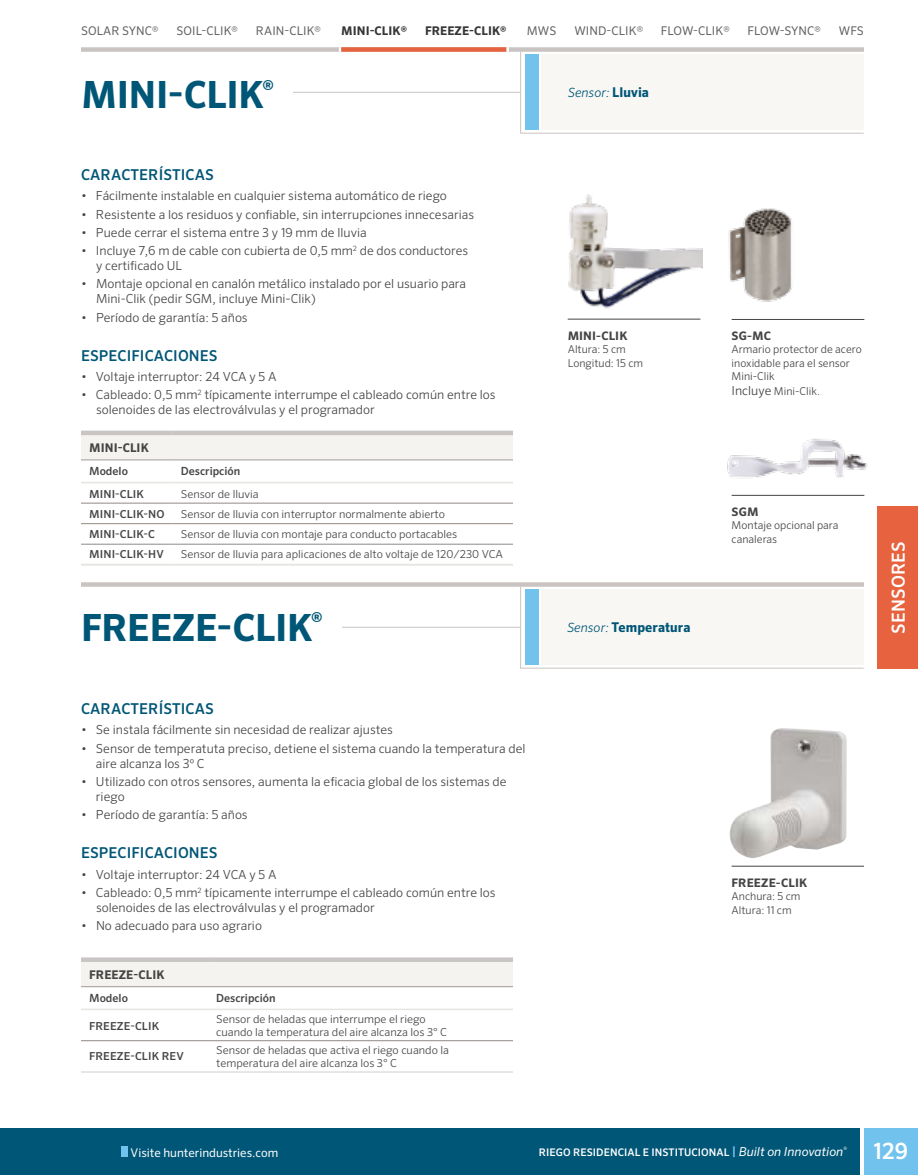
<style>
.page{position:relative;width:918px;height:1175px;background:#fff}
.page>*{position:absolute;margin:0;border:0;box-sizing:border-box;transform-origin:0 0}
.t1{font:700 37.5px "Sero Pro";letter-spacing:-.005em;color:#005676}
.t2{font:500 22.5px "Sero Pro";color:#fff}
.t3{font:500 18px "Sero Pro";letter-spacing:.01em;color:#fff}
.t4{font:500 15px "Sero Pro";letter-spacing:.01em;color:#005676}
.t5{font:700 13.5px "Sero Pro";letter-spacing:.01em;color:#005676}
.t6{font:italic 300 12.75px "Sero Pro";letter-spacing:.005em;color:#005676}
.t7{font:300 12.45px/15px "Sero Pro";color:#454545}
.t8{font:12px "Sero Pro";letter-spacing:.01em;color:#5e5e5f}
.t9{font:12px "Sero Pro";color:#fff}
.t10{font:700 12px "Sero Pro";letter-spacing:.01em;color:#363636}
.t11{font:700 12px "Sero Pro";letter-spacing:.01em;color:#454545}
.t12{font:700 11.7px "Sero Pro";letter-spacing:.005em;color:#454545}
.t13{font:500 11.25px "Sero Pro";color:#454545}
.t14{font:300 10.95px/13.5px "Sero Pro";color:#454545}
.t15{font:500 10.95px "Sero Pro";letter-spacing:.01em;color:#454545}
.t16{font:300 10.8px/13.5px "Sero Pro";color:#454545}
.t17{font:500 10.5px "Sero Pro";letter-spacing:.01em;color:#fff}
.s1{font-weight:700;font-style:normal;font-size:13.5px}
.s2{font-weight:300;font-style:italic;font-size:12.75px}
.s3{font-size:12.45px}
.s4{font-size:12px;color:#7ac6ee}
.s5{font-weight:400;font-style:italic;font-size:12.3px}
</style>
<div class="page">
<div style="left:0;top:1127px;width:860px;height:47px;background:#005676"></div>
<div style="left:864px;top:1127px;width:54px;height:47px;background:#71c3ed"></div>
<div style="left:81px;top:47px;width:783px;height:5px;background:#c9c4c2"></div>
<div style="left:81px;top:582px;width:783px;height:5px;background:#c9c4c2"></div>
<hr style="left:81px;top:92px;width:439px;height:1px;background:#c9c4c2">
<hr style="left:81px;top:627px;width:439px;height:1px;background:#c9c4c2">
<svg style="left:520px;top:51px;width:344px;height:83px"></svg>
<svg style="left:520px;top:586px;width:344px;height:83px"></svg>
<div style="left:525px;top:54px;width:13px;height:76px;background:#71c3ed"></div>
<div style="left:525px;top:589px;width:13px;height:75px;background:#71c3ed"></div>
<div style="left:878px;top:506px;width:40px;height:162px;background:#e7633f"></div>
<div style="left:122px;top:1146px;width:6px;height:10px;background:#71c3ed"></div>
<div style="left:81px;top:71px;width:211px;height:37px;background:#fff"></div>
<div style="left:81px;top:604px;width:260px;height:37px;background:#fff"></div>
<hr style="left:732px;top:866px;width:132px;height:1px;background:#454545">
<hr style="left:568px;top:319px;width:132px;height:1px;background:#454545">
<hr style="left:732px;top:319px;width:132px;height:1px;background:#454545">
<hr style="left:732px;top:495px;width:132px;height:1px;background:#454545">
<div style="left:341px;top:47px;width:166px;height:5px;background:#e7633f"></div>
<img style="left:728px;top:208px;width:64px;height:94px">
<img style="left:729px;top:728px;width:118px;height:130px">
<img style="left:727px;top:439px;width:141px;height:40px">
<img style="left:568px;top:194px;width:135px;height:115px">
<div style="left:81px;top:433px;width:432px;height:27px;background:#f5f3ef"></div>
<div style="left:81px;top:430px;width:92px;height:5px;background:#c8c5c4"></div>
<div style="left:173px;top:430px;width:340px;height:5px;background:#c8c5c4"></div>
<hr style="left:81px;top:459px;width:92px;height:1px;background:#a19b97">
<hr style="left:173px;top:459px;width:340px;height:1px;background:#a19b97">
<hr style="left:81px;top:482px;width:92px;height:1px;background:#e7e5e1">
<hr style="left:173px;top:482px;width:340px;height:1px;background:#e7e5e1">
<hr style="left:81px;top:503px;width:92px;height:1px;background:#908a86">
<hr style="left:173px;top:503px;width:340px;height:1px;background:#908a86">
<hr style="left:81px;top:544px;width:92px;height:1px;background:#908a86">
<hr style="left:173px;top:544px;width:340px;height:1px;background:#908a86">
<hr style="left:81px;top:564px;width:92px;height:1px;background:#e7e5e1">
<hr style="left:173px;top:564px;width:340px;height:1px;background:#e7e5e1">
<hr style="left:81px;top:523px;width:92px;height:1px;background:#908a86">
<hr style="left:173px;top:523px;width:340px;height:1px;background:#908a86">
<div style="left:81px;top:959px;width:432px;height:27px;background:#f5f3ef"></div>
<div style="left:81px;top:957px;width:127px;height:5px;background:#c8c5c4"></div>
<div style="left:208px;top:957px;width:305px;height:5px;background:#c8c5c4"></div>
<hr style="left:81px;top:986px;width:127px;height:1px;background:#a19b97">
<hr style="left:208px;top:986px;width:305px;height:1px;background:#a19b97">
<hr style="left:81px;top:1008px;width:127px;height:2px;background:#e7e5e1">
<hr style="left:208px;top:1008px;width:305px;height:2px;background:#e7e5e1">
<hr style="left:81px;top:1040px;width:127px;height:1px;background:#908a86">
<hr style="left:208px;top:1040px;width:305px;height:1px;background:#908a86">
<hr style="left:81px;top:1071px;width:127px;height:2px;background:#e7e5e1">
<hr style="left:208px;top:1071px;width:305px;height:2px;background:#e7e5e1">
<p class="t8" style="left:81px;top:23px;width:79px">SOLAR SYNC®</p>
<p class="t8" style="left:176px;top:23px;width:63px">SOIL-CLIK®</p>
<p class="t8" style="left:256px;top:23px;width:67px">RAIN-CLIK®</p>
<p class="t10" style="left:341px;top:23px;width:67px">MINI-CLIK®</p>
<p class="t10" style="left:425px;top:23px;width:83px">FREEZE-CLIK®</p>
<p class="t8" style="left:527px;top:23px;width:31px">MWS</p>
<p class="t8" style="left:574px;top:23px;width:70px">WIND-CLIK®</p>
<p class="t8" style="left:661px;top:23px;width:70px">FLOW-CLIK®</p>
<p class="t8" style="left:748px;top:23px;width:75px">FLOW-SYNC®</p>
<p class="t8" style="left:839px;top:23px;width:27px">WFS</p>
<h1 class="t1" style="left:81px;top:72px;width:194px">MINI-CLIK<sup>®</sup></h1>
<p class="t6" style="left:568px;top:85px;width:83px">Sensor: <span class="s1">Lluvia</span></p>
<p class="t4" style="left:81px;top:166px;width:134px">CARACTERÍSTICAS</p>
<p class="t7" style="left:81px;top:188px;width:367px">• Fácilmente instalable en cualquier sistema automático de riego</p>
<p class="t7" style="left:81px;top:207px;width:395px">• Resistente a los residuos y confiable, sin interrupciones innecesarias</p>
<p class="t7" style="left:81px;top:225px;width:287px">• Puede cerrar el sistema entre 3 y 19 mm de lluvia</p>
<p class="t7" style="left:96px;top:243px;width:374px;text-indent:-15px">• Incluye 7,6 m de cable con cubierta de 0,5 mm<sup>2</sup> de dos conductores y certificado UL</p>
<p class="t7" style="left:96px;top:276px;width:372px;text-indent:-15px">• Montaje opcional en canalón metálico instalado por el usuario para<br>Mini-Clik (pedir SGM, incluye Mini-Clik)</p>
<p class="t7" style="left:81px;top:309px;width:168px">• Período de garantía: 5 años</p>
<p class="t4" style="left:81px;top:346px;width:138px">ESPECIFICACIONES</p>
<p class="t7" style="left:81px;top:369px;width:197px">• Voltaje interruptor: 24 VCA y 5 A</p>
<p class="t7" style="left:96px;top:387px;width:401px;text-indent:-15px">• Cableado: 0,5 mm<sup>2</sup> típicamente interrumpe el cableado común entre los solenoides de las electroválvulas y el programador</p>
<p class="t11" style="left:89px;top:440px;width:61px">MINI-CLIK</p>
<p class="t13" style="left:89px;top:464px;width:40px">Modelo</p>
<p class="t13" style="left:181px;top:464px;width:61px">Descripción</p>
<p class="t15" style="left:89px;top:487px;width:56px">MINI-CLIK</p>
<p class="t14" style="left:181px;top:487px;width:79px">Sensor de lluvia</p>
<p class="t15" style="left:89px;top:507px;width:77px">MINI-CLIK-NO</p>
<p class="t14" style="left:181px;top:507px;width:266px">Sensor de lluvia con interruptor normalmente abierto</p>
<p class="t15" style="left:89px;top:528px;width:67px">MINI-CLIK-C</p>
<p class="t14" style="left:181px;top:527px;width:278px">Sensor de lluvia con montaje para conducto portacables</p>
<p class="t15" style="left:89px;top:548px;width:76px">MINI-CLIK-HV</p>
<p class="t14" style="left:181px;top:547px;width:324px">Sensor de lluvia para aplicaciones de alto voltaje de 120/230 VCA</p>
<h1 class="t1" style="left:81px;top:605px;width:243px">FREEZE-CLIK<sup>®</sup></h1>
<p class="t4" style="left:81px;top:699px;width:134px">CARACTERÍSTICAS</p>
<p class="t7" style="left:81px;top:722px;width:314px">• Se instala fácilmente sin necesidad de realizar ajustes</p>
<p class="t7" style="left:96px;top:740px;width:431px;text-indent:-15px">• Sensor de temperatuta preciso, detiene el sistema cuando la temperatura del aire alcanza los 3º C</p>
<p class="t7" style="left:96px;top:774px;width:412px;text-indent:-15px">• Utilizado con otros sensores, aumenta la eficacia global de los sistemas de riego</p>
<p class="t7" style="left:81px;top:807px;width:168px">• Período de garantía: 5 años</p>
<p class="t4" style="left:81px;top:843px;width:138px">ESPECIFICACIONES</p>
<p class="t7" style="left:81px;top:866px;width:197px">• Voltaje interruptor: 24 VCA y 5 A</p>
<p class="t7" style="left:96px;top:884px;width:401px;text-indent:-15px">• Cableado: 0,5 mm<sup>2</sup> típicamente interrumpe el cableado común entre los solenoides de las electroválvulas y el programador</p>
<p class="t7" style="left:81px;top:918px;width:183px">• No adecuado para uso agrario</p>
<p class="t11" style="left:89px;top:967px;width:77px">FREEZE-CLIK</p>
<p class="t13" style="left:89px;top:991px;width:40px">Modelo</p>
<p class="t13" style="left:216px;top:991px;width:61px">Descripción</p>
<p class="t15" style="left:89px;top:1019px;width:72px">FREEZE-CLIK</p>
<p class="t14" style="left:216px;top:1012px;width:232px">Sensor de heladas que interrumpe el riego cuando la temperatura del aire alcanza los 3° C</p>
<p class="t15" style="left:89px;top:1049px;width:96px">FREEZE-CLIK REV</p>
<p class="t14" style="left:216px;top:1042px;width:234px">Sensor de heladas que activa el riego cuando la temperatura del aire alcanza los 3° C</p>
<p class="t12" style="left:568px;top:328px;width:61px">MINI-CLIK</p>
<p class="t16" style="left:568px;top:342px;width:77px">Altura: 5 cm<br>Longitud: 15 cm</p>
<p class="t5" style="left:567px;top:619px;width:125px"><span class="s2">Sensor:</span> Temperatura</p>
<p class="t12" style="left:732px;top:329px;width:41px">SG-MC</p>
<p class="t16" style="left:732px;top:343px;width:132px">Armario protector de acero inoxidable para el sensor<br>Mini-Clik</p>
<p class="t16" style="left:732px;top:385px;width:90px"><span class="s3">Incluye</span> Mini-Clik.</p>
<p class="t12" style="left:732px;top:504px;width:28px">SGM</p>
<p class="t16" style="left:732px;top:518px;width:108px">Montaje opcional para canaleras</p>
<p class="t12" style="left:732px;top:875px;width:77px">FREEZE-CLIK</p>
<p class="t16" style="left:732px;top:889px;width:70px">Anchura: 5 cm<br>Altura: 11 cm</p>
<h3 class="t3" style="left:888px;top:633px;width:94px;rotate:-90deg">SENSORES</h3>
<p class="t9" style="left:131px;top:1145px;width:149px">Visite hunterindustries.com</p>
<p class="t17" style="left:539px;top:1146px;width:310px">RIEGO RESIDENCIAL E INSTITUCIONAL <span class="s4">|</span> <span class="s5">Built on Innovation</span><sup>®</sup></p>
<h2 class="t2" style="left:874px;top:1137px;width:36px">129</h2>
</div>
